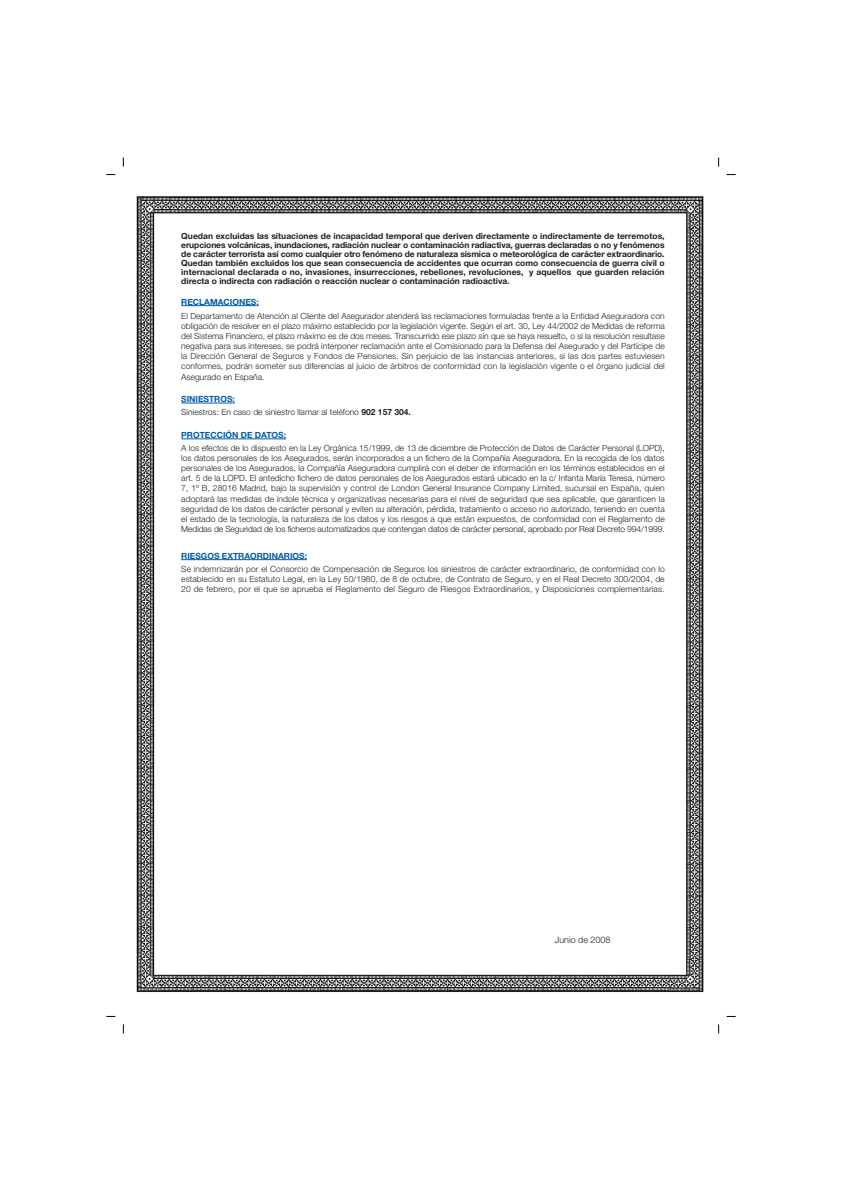
<style>
.page{position:relative;width:842px;height:1191px;background:#fff}
.page>*{position:absolute;margin:0;border:0;box-sizing:border-box;transform-origin:0 0}
.t1{font:300 9px "Helvetica Neue";color:#231f20}
.t2{font:300 8.5px/10.2px "Helvetica Neue";color:#231f20;text-align:justify}
.t3{font:700 8.5px/8.9px "Helvetica Neue";color:#231f20;text-align:justify}
.t4{font:700 8.5px "Helvetica Neue";color:#015aaa}
.s1{font-weight:700;color:#015aaa}
.s2{font-weight:700}
</style>
<div class="page">
<img style="left:136px;top:196px;width:568px;height:796px">
<hr style="left:181px;top:305px;width:75px;height:1px;background:#015aaa">
<hr style="left:181px;top:403px;width:52px;height:1px;background:#015aaa">
<hr style="left:181px;top:439px;width:86px;height:1px;background:#015aaa">
<svg style="left:267px;top:439px;width:19px;height:1px"></svg>
<hr style="left:181px;top:559px;width:126px;height:1px;background:#015aaa">
<p class="t3" style="left:181px;top:232px;width:485px">Quedan excluidas las situaciones de incapacidad temporal que deriven directamente o indirectamente de terremotos, erupciones volcánicas, inundaciones, radiación nuclear o contaminación radiactiva, guerras declaradas o no y fenómenos de carácter terrorista así como cualquier otro fenómeno de naturaleza sísmica o meteorológica de carácter extraordinario.<br>Quedan también excluidos los que sean consecuencia de accidentes que ocurran como consecuencia de guerra civil o internacional declarada o no, invasiones, insurrecciones, rebeliones, revoluciones, y aquellos que guarden relación directa o indirecta con radiación o reacción nuclear o contaminación radioactiva.</p>
<p class="t4" style="left:181px;top:299px;width:79px">RECLAMACIONES:</p>
<p class="t2" style="left:181px;top:311px;width:485px">El Departamento de Atención al Cliente del Asegurador atenderá las reclamaciones formuladas frente a la Entidad Aseguradora con obligación de resolver en el plazo máximo establecido por la legislación vigente. Según el art. 30, Ley 44/2002 de Medidas de reforma del Sistema Financiero, el plazo máximo es de dos meses. Transcurrido ese plazo sin que se haya resuelto, o si la resolución resultase negativa para sus intereses, se podrá interponer reclamación ante el Comisionado para la Defensa del Asegurado y del Partícipe de la Dirección General de Seguros y Fondos de Pensiones. Sin perjuicio de las instancias anteriores, si las dos partes estuviesen conformes, podrán someter sus diferencias al juicio de árbitros de conformidad con la legislación vigente o el órgano judicial del Asegurado en España.</p>
<p class="t2" style="left:181px;top:393px;width:231px;line-height:13px"><span class="s1">SINIESTROS:<br></span>Siniestros: En caso de siniestro llamar al teléfono <span class="s2">902 157 304.</span></p>
<p class="t4" style="left:181px;top:432px;width:106px">PROTECCIÓN DE DATOS:</p>
<p class="t2" style="left:181px;top:443px;width:485px">A los efectos de lo dispuesto en la Ley Orgánica 15/1999, de 13 de diciembre de Protección de Datos de Carácter Personal (LOPD), los datos personales de los Asegurados, serán incorporados a un fichero de la Compañía Aseguradora. En la recogida de los datos personales de los Asegurados, la Compañía Aseguradora cumplirá con el deber de información en los términos establecidos en el art. 5 de la LOPD. El antedicho fichero de datos personales de los Asegurados estará ubicado en la c/ Infanta María Teresa, número 7, 1º B, 28016 Madrid, bajo la supervisión y control de London General Insurance Company Limited, sucursal en España, quien adoptará las medidas de índole técnica y organizativas necesarias para el nivel de seguridad que sea aplicable, que garanticen la seguridad de los datos de carácter personal y eviten su alteración, pérdida, tratamiento o acceso no autorizado, teniendo en cuenta el estado de la tecnología, la naturaleza de los datos y los riesgos a que están expuestos, de conformidad con el Reglamento de Medidas de Seguridad de los ficheros automatizados que contengan datos de carácter personal, aprobado por Real Decreto 994/1999.</p>
<p class="t4" style="left:181px;top:553px;width:127px">RIESGOS EXTRAORDINARIOS:</p>
<p class="t2" style="left:181px;top:564px;width:485px">Se indemnizarán por el Consorcio de Compensación de Seguros los siniestros de carácter extraordinario, de conformidad con lo establecido en su Estatuto Legal, en la Ley 50/1980, de 8 de octubre, de Contrato de Seguro, y en el Real Decreto 300/2004, de 20 de febrero, por el que se aprueba el Reglamento del Seguro de Riesgos Extraordinarios, y Disposiciones complementarias.</p>
<p class="t1" style="left:555px;top:936px;width:57px">Junio de 2008</p>
</div>
